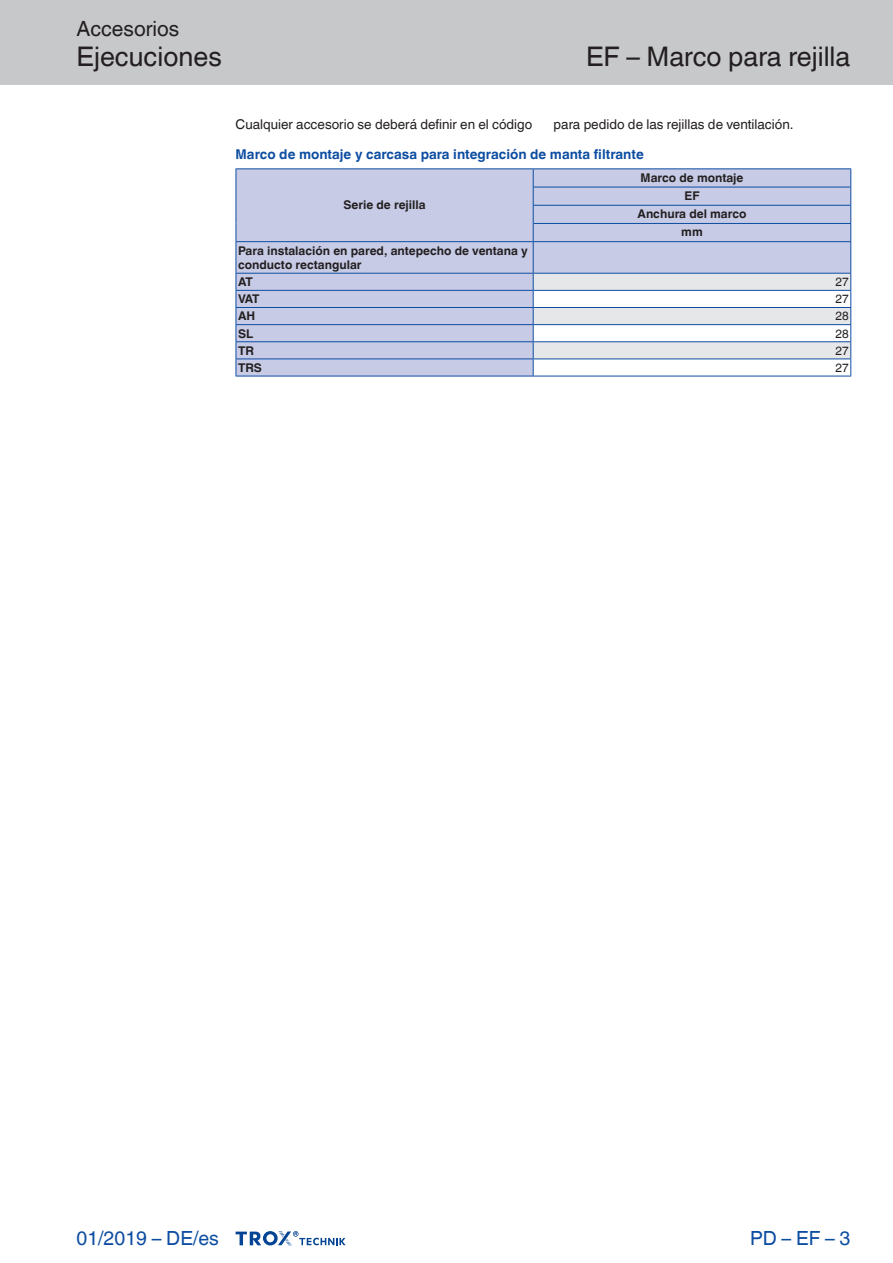
<style>
.page{position:relative;width:893px;height:1263px;background:#fff}
.page>*{position:absolute;margin:0;border:0;box-sizing:border-box;transform-origin:0 0}
.Navigation_3{font:27px "TROX Helvetica";color:#231f20}
.Navigation_2{font:27px "TROX Helvetica";color:#231f20}
.Navigation_1{font:21px "TROX Helvetica";color:#231f20}
.country{font:19.5px "TROX Helvetica";color:#0d4da1}
.pagina_li-re{font:19.5px "TROX Helvetica";color:#0d4da1}
.descr_txt_section_pa{font:13.5px "TROX Helvetica";color:#231f20}
.table_title{font:700 13.5px "TROX Helvetica";color:#0d4da1}
.table_copy_h-cent_v{font:700 12px/14.4px "TROX Helvetica";color:#231f20}
.table_head_h-centr_v{font:700 12px "TROX Helvetica";color:#231f20}
.table_copy_right_v-c{font:12px "TROX Helvetica";color:#231f20}
</style>
<div class="page">
<div style="left:0;top:0;width:893px;height:85px;background:#c7c8ca"></div>
<svg style="left:236px;top:1231px;width:110px;height:15px"></svg>
<div style="left:237px;top:169px;width:613px;height:207px;background:#c7cbe6"></div>
<hr style="left:533px;top:242px;width:1px;height:31px;background:#0d4da1">
<hr style="left:534px;top:187px;width:317px;height:1px;background:#0d4da1">
<hr style="left:534px;top:205px;width:317px;height:1px;background:#0d4da1">
<hr style="left:534px;top:223px;width:317px;height:1px;background:#0d4da1">
<svg style="left:533px;top:169px;width:1px;height:72px"></svg>
<hr style="left:533px;top:168px;width:318px;height:1px;background:#0d4da1">
<hr style="left:533px;top:241px;width:318px;height:1px;background:#0d4da1">
<svg style="left:850px;top:169px;width:1px;height:72px"></svg>
<hr style="left:236px;top:242px;width:1px;height:31px;background:#0d4da1">
<hr style="left:850px;top:242px;width:1px;height:31px;background:#0d4da1">
<hr style="left:236px;top:273px;width:297px;height:1px;background:#0d4da1">
<hr style="left:236px;top:290px;width:297px;height:1px;background:#0d4da1">
<hr style="left:236px;top:307px;width:297px;height:1px;background:#0d4da1">
<hr style="left:236px;top:324px;width:297px;height:1px;background:#0d4da1">
<hr style="left:236px;top:341px;width:297px;height:1px;background:#0d4da1">
<hr style="left:236px;top:358px;width:297px;height:1px;background:#0d4da1">
<svg style="left:236px;top:274px;width:1px;height:102px"></svg>
<hr style="left:236px;top:376px;width:297px;height:1px;background:#0d4da1">
<hr style="left:533px;top:376px;width:318px;height:1px;background:#0d4da1">
<svg style="left:533px;top:273px;width:318px;height:103px"></svg>
<hr style="left:236px;top:168px;width:297px;height:1px;background:#0d4da1">
<svg style="left:236px;top:169px;width:1px;height:72px"></svg>
<hr style="left:236px;top:241px;width:297px;height:1px;background:#0d4da1">
<p class="Navigation_1" style="left:77px;top:17px;width:104px">Accesorios</p>
<p class="Navigation_2" style="left:77px;top:41px;width:147px">Ejecuciones</p>
<p class="Navigation_3" style="left:586px;top:41px;width:266px">EF – Marco para rejilla</p>
<p class="descr_txt_section_pa" style="left:236px;top:116px;width:298px">Cualquier accesorio se deberá definir en el código</p>
<p class="descr_txt_section_pa" style="left:554px;top:116px;width:241px">para pedido de las rejillas de ventilación.</p>
<p class="table_title" style="left:236px;top:146px;width:410px">Marco de montaje y carcasa para integración de manta filtrante</p>
<p class="table_head_h-centr_v" style="left:343px;top:198px;width:84px">Serie de rejilla</p>
<p class="table_head_h-centr_v" style="left:641px;top:171px;width:104px">Marco de montaje</p>
<p class="table_head_h-centr_v" style="left:684px;top:189px;width:17px">EF</p>
<p class="table_head_h-centr_v" style="left:637px;top:207px;width:110px">Anchura del marco</p>
<p class="table_head_h-centr_v" style="left:681px;top:225px;width:23px">mm</p>
<p class="table_copy_h-cent_v" style="left:238px;top:243px;width:291px">Para instalación en pared, antepecho de ventana y conducto rectangular</p>
<p class="table_copy_h-cent_v" style="left:238px;top:275px;width:16px">AT</p>
<p class="table_copy_right_v-c" style="left:835px;top:275px;width:15px">27</p>
<p class="table_copy_h-cent_v" style="left:238px;top:292px;width:23px">VAT</p>
<p class="table_copy_right_v-c" style="left:835px;top:292px;width:15px">27</p>
<p class="table_copy_h-cent_v" style="left:238px;top:309px;width:19px">AH</p>
<p class="table_copy_right_v-c" style="left:835px;top:309px;width:15px">28</p>
<p class="table_copy_h-cent_v" style="left:238px;top:326px;width:17px">SL</p>
<p class="table_copy_right_v-c" style="left:835px;top:326px;width:15px">28</p>
<p class="table_copy_h-cent_v" style="left:238px;top:343px;width:17px">TR</p>
<p class="table_copy_right_v-c" style="left:835px;top:343px;width:15px">27</p>
<p class="table_copy_h-cent_v" style="left:238px;top:360px;width:25px">TRS</p>
<p class="table_copy_right_v-c" style="left:835px;top:361px;width:15px">27</p>
<p class="country" style="left:77px;top:1227px;width:144px">01/2019 – DE/es</p>
<p class="pagina_li-re" style="left:750px;top:1227px;width:102px">PD – EF – 3</p>
</div>
